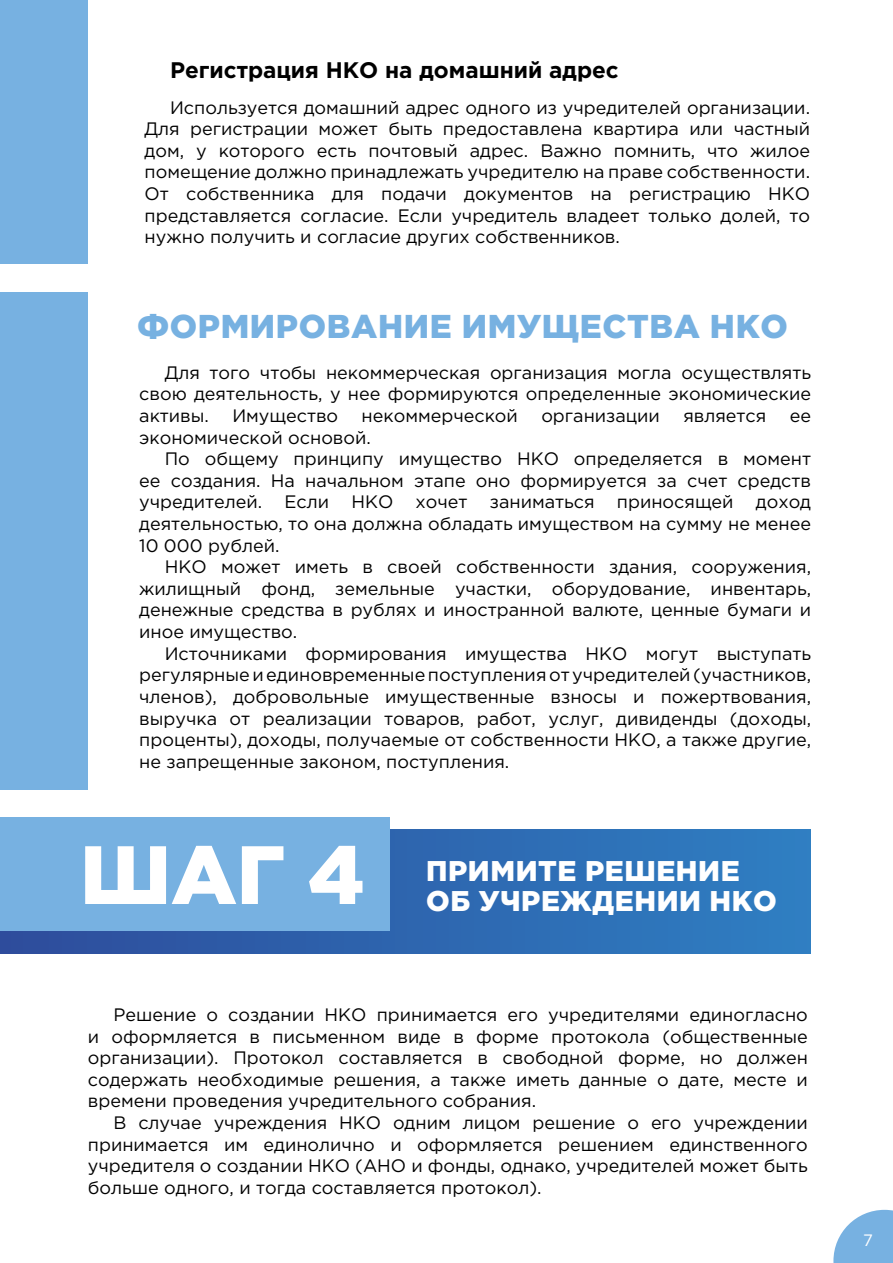
<style>
.page{position:relative;width:893px;height:1263px;background:#fff}
.page>*{position:absolute;margin:0;border:0;box-sizing:border-box;transform-origin:0 0}
.t1{font:900 82.5px "Gotham Pro";color:#fff}
.t2{font:900 33px "Gotham Pro";letter-spacing:.02em;color:#77b1e1}
.t3{font:900 28.5px/30px "Gotham Pro";letter-spacing:.02em;color:#fff}
.t4{font:700 22.5px "Gotham Pro";color:#000}
.t5{font:18px/21.6px "Gotham Pro";color:#000;text-align:justify}
.t6{font:16.5px "Gotham Pro";color:#fff}
</style>
<div class="page">
<svg style="left:833px;top:1210px;width:60px;height:53px"></svg>
<div style="left:0;top:0;width:87px;height:264px;background:#77b1e1"></div>
<div style="left:0;top:292px;width:87px;height:498px;background:#77b1e1"></div>
<div style="left:1px;top:829px;width:809px;height:125px;background:linear-gradient(to right,#2d4c9b,#2f7fc2)"></div>
<div style="left:0;top:817px;width:390px;height:114px;background:#77b1e1"></div>
<p class="t4" style="left:170px;top:57px;width:450px">Регистрация НКО на домашний адрес</p>
<p class="t5" style="left:145px;top:96px;width:667px;text-indent:26px">Используется домашний адрес одного из учредителей организации.<br>Для регистрации может быть предоставлена квартира или частный дом, у которого есть почтовый адрес. Важно помнить, что жилое помещение должно принадлежать учредителю на праве собственности.<br>От собственника для подачи документов на регистрацию НКО представляется согласие. Если учредитель владеет только долей, то нужно получить и согласие других собственников.</p>
<h2 class="t2" style="left:137px;top:307px;width:652px">ФОРМИРОВАНИЕ ИМУЩЕСТВА НКО</h2>
<p class="t5" style="left:139px;top:362px;width:673px;text-indent:26px">Для того чтобы некоммерческая организация могла осуществлять свою деятельность, у нее формируются определенные экономические активы.</p>
<p class="t5" style="left:232px;top:405px;width:107px">Имущество</p>
<p class="t5" style="left:362px;top:405px;width:158px">некоммерческой</p>
<p class="t5" style="left:541px;top:405px;width:120px">организации</p>
<p class="t5" style="left:683px;top:405px;width:85px">является</p>
<p class="t5" style="left:790px;top:405px;width:23px">ее</p>
<p class="t5" style="left:139px;top:426px;width:233px">экономической основой.</p>
<p class="t5" style="left:165px;top:448px;width:648px">По общему принципу имущество НКО определяется в момент</p>
<p class="t5" style="left:139px;top:470px;width:673px">ее создания. На начальном этапе оно формируется за счет средств</p>
<p class="t5" style="left:139px;top:491px;width:673px">учредителей. Если НКО хочет заниматься приносящей доход</p>
<p class="t5" style="left:139px;top:513px;width:673px">деятельностью, то она должна обладать имуществом на сумму не менее</p>
<p class="t5" style="left:139px;top:534px;width:142px">10 000 рублей.</p>
<p class="t5" style="left:165px;top:556px;width:648px">НКО может иметь в своей собственности здания, сооружения,</p>
<p class="t5" style="left:139px;top:578px;width:673px">жилищный фонд, земельные участки, оборудование, инвентарь,</p>
<p class="t5" style="left:139px;top:599px;width:673px">денежные средства в рублях и иностранной валюте, ценные бумаги и</p>
<p class="t5" style="left:139px;top:621px;width:160px">иное имущество.</p>
<p class="t5" style="left:165px;top:642px;width:648px">Источниками формирования имущества НКО могут выступать</p>
<p class="t5" style="left:139px;top:664px;width:673px">регулярные и единовременные поступления от учредителей (участников,</p>
<p class="t5" style="left:139px;top:686px;width:673px">членов), добровольные имущественные взносы и пожертвования,</p>
<p class="t5" style="left:139px;top:707px;width:673px">выручка от реализации товаров, работ, услуг, дивиденды (доходы,</p>
<p class="t5" style="left:139px;top:729px;width:673px">проценты), доходы, получаемые от собственности НКО, а также другие,</p>
<p class="t5" style="left:139px;top:750px;width:371px">не запрещенные законом, поступления.</p>
<h1 class="t1" style="left:80px;top:827px;width:286px">ШАГ 4</h1>
<h3 class="t3" style="left:426px;top:855px;width:352px">ПРИМИТЕ РЕШЕНИЕ<br>ОБ УЧРЕЖДЕНИИ НКО</h3>
<p class="t5" style="left:88px;top:1004px;width:722px;text-indent:26px">Решение о создании НКО принимается его учредителями единогласно и оформляется в письменном виде в форме протокола (общественные организации). Протокол составляется в свободной форме, но должен содержать необходимые решения, а также иметь данные о дате, месте и времени проведения учредительного собрания.</p>
<p class="t5" style="left:88px;top:1112px;width:722px;text-indent:26px">В случае учреждения НКО одним лицом решение о его учреждении принимается им единолично и оформляется решением единственного учредителя о создании НКО (АНО и фонды, однако, учредителей может быть больше одного, и тогда составляется протокол).</p>
<p class="t6" style="left:863px;top:1231px;width:11px">7</p>
</div>
